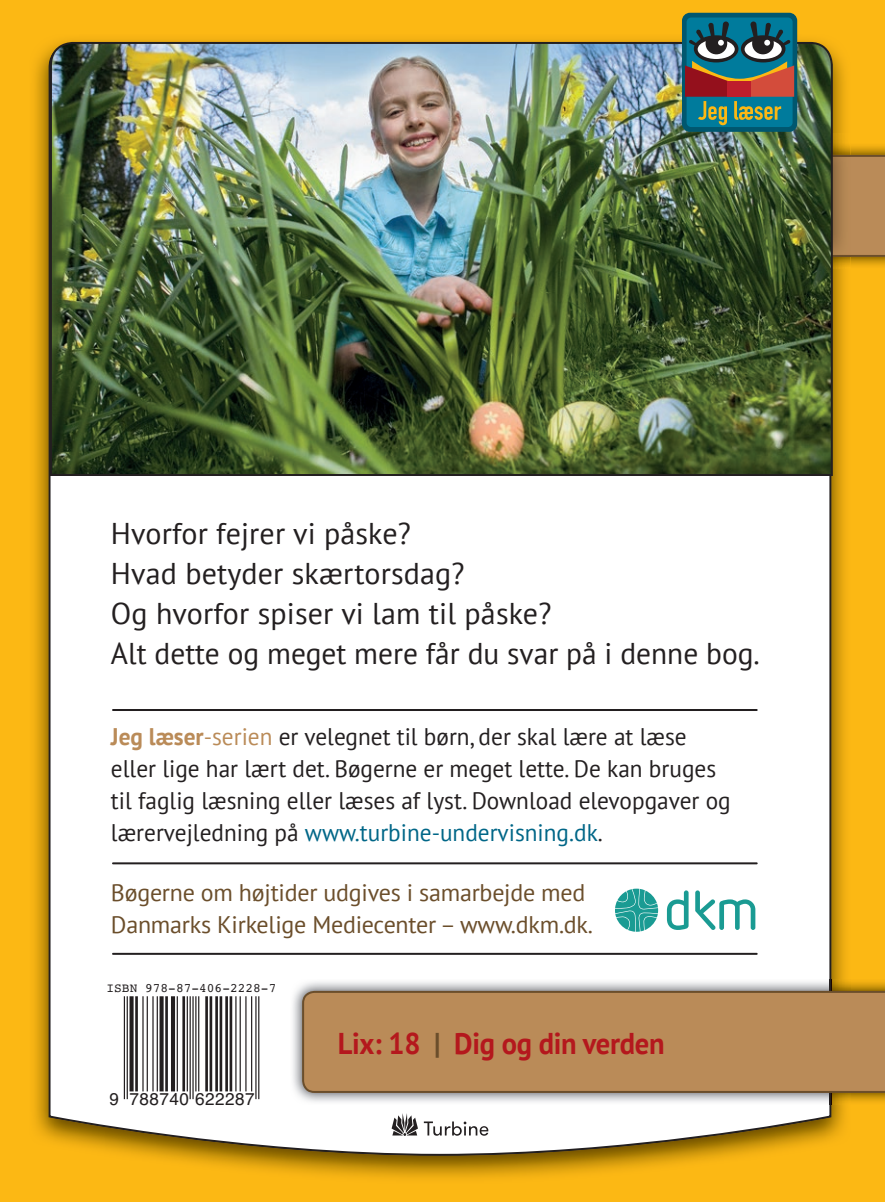
<style>
.page{position:relative;width:885px;height:1202px;background:#fff}
.page>*{position:absolute;margin:0;border:0;box-sizing:border-box;transform-origin:0 0}
.t1{font:30px/40px "PT Sans";letter-spacing:.005em;color:#231f20}
.t2{font:700 30px "PT Sans";letter-spacing:-.01em;color:#b4181d;scale:.95 1}
.t3{font:24px/32px "PT Sans";color:#231f20}
.t4{font:24px/32px "PT Sans";letter-spacing:-.01em;color:#6b4e2b}
.t5{font:17.2px "Helvetica";letter-spacing:.025em;color:#231f20}
.t6{font:12.8px "Courier";color:#231f20}
.s1{font-weight:700;color:#ba8b58}
.s2{color:#ba8b58}
.s3{color:#006687}
.s4{color:#6b4e2b}
</style>
<div class="page">
<div style="left:0;top:0;width:884px;height:1202px;background:#fcb814"></div>
<img style="left:34px;top:34px;width:813px;height:1144px">
<div style="left:49px;top:44px;width:782px;height:1112px;background:#fff"></div>
<img style="left:831px;top:980px;width:53px;height:124px">
<img style="left:291px;top:980px;width:540px;height:124px">
<div style="left:302px;top:991px;width:582px;height:102px;background:#ba8b58"></div>
<img style="left:850px;top:146px;width:34px;height:120px">
<svg style="left:832px;top:267px;width:15px;height:1px"></svg>
<img style="left:832px;top:133px;width:18px;height:134px">
<svg style="left:832px;top:152px;width:52px;height:105px;background:#ae8250"></svg>
<img style="left:50px;top:42px;width:782px;height:434px">
<hr style="left:124px;top:996px;width:1px;height:103px;background:#231f20">
<hr style="left:127px;top:996px;width:1px;height:103px;background:#231f20">
<div style="left:129px;top:996px;width:5px;height:95px;background:#231f20"></div>
<hr style="left:135px;top:996px;width:3px;height:95px;background:#231f20">
<hr style="left:142px;top:996px;width:2px;height:95px;background:#231f20">
<hr style="left:147px;top:996px;width:1px;height:95px;background:#231f20">
<hr style="left:152px;top:996px;width:2px;height:95px;background:#231f20">
<hr style="left:157px;top:996px;width:1px;height:95px;background:#231f20">
<div style="left:159px;top:996px;width:5px;height:95px;background:#231f20"></div>
<hr style="left:165px;top:996px;width:3px;height:95px;background:#231f20">
<hr style="left:171px;top:996px;width:4px;height:95px;background:#231f20">
<hr style="left:177px;top:996px;width:1px;height:95px;background:#231f20">
<hr style="left:182px;top:996px;width:3px;height:95px;background:#231f20">
<hr style="left:187px;top:996px;width:1px;height:95px;background:#231f20">
<hr style="left:189px;top:996px;width:2px;height:103px;background:#231f20">
<hr style="left:192px;top:996px;width:2px;height:103px;background:#231f20">
<hr style="left:195px;top:996px;width:1px;height:95px;background:#231f20">
<hr style="left:198px;top:996px;width:1px;height:95px;background:#231f20">
<hr style="left:205px;top:996px;width:3px;height:95px;background:#231f20">
<hr style="left:209px;top:996px;width:3px;height:95px;background:#231f20">
<hr style="left:215px;top:996px;width:3px;height:95px;background:#231f20">
<hr style="left:219px;top:996px;width:3px;height:95px;background:#231f20">
<hr style="left:225px;top:996px;width:3px;height:95px;background:#231f20">
<hr style="left:229px;top:996px;width:3px;height:95px;background:#231f20">
<hr style="left:235px;top:996px;width:1px;height:95px;background:#231f20">
<hr style="left:239px;top:996px;width:2px;height:95px;background:#231f20">
<hr style="left:245px;top:996px;width:1px;height:95px;background:#231f20">
<hr style="left:251px;top:996px;width:1px;height:95px;background:#231f20">
<hr style="left:255px;top:996px;width:1px;height:103px;background:#231f20">
<hr style="left:258px;top:996px;width:1px;height:103px;background:#231f20">
<svg style="left:264px;top:1093px;width:12px;height:13px"></svg>
<svg style="left:424px;top:1121px;width:64px;height:15px"></svg>
<svg style="left:391px;top:1113px;width:27px;height:23px"></svg>
<div style="left:682px;top:13px;width:115px;height:119px;background:#00576f;border-radius:8px"></div>
<div style="left:686px;top:18px;width:106px;height:109px;background:#007b9c;border-radius:5px"></div>
<svg style="left:685px;top:21px;width:109px;height:104px"></svg>
<hr style="left:112px;top:953px;width:645px;height:2px;background:#231f20">
<hr style="left:112px;top:709px;width:645px;height:2px;background:#231f20">
<hr style="left:112px;top:862px;width:645px;height:2px;background:#231f20">
<svg style="left:666px;top:890px;width:22px;height:40px"></svg>
<svg style="left:695px;top:890px;width:60px;height:40px;background:#b6dfdc"></svg>
<svg style="left:615px;top:889px;width:43px;height:43px;background:#5cb8b2"></svg>
<p class="t1" style="left:111px;top:513px;width:650px">Hvorfor fejrer vi påske?<br>Hvad betyder skærtorsdag?<br>Og hvorfor spiser vi lam til påske?<br>Alt dette og meget mere får du svar på i denne bog.</p>
<p class="t3" style="left:111px;top:720px;width:621px"><span class="s1">Jeg læser</span><span class="s2">-serien</span> er velegnet til børn, der skal lære at læse eller lige har lært det. Bøgerne er meget lette. De kan bruges til faglig læsning eller læses af lyst. Download elevopgaver og lærervejledning på <span class="s3">www.turbine-undervisning.dk</span>.</p>
<p class="t4" style="left:111px;top:876px;width:483px">Bøgerne om højtider udgives i samarbejde med<br>Danmarks Kirkelige Mediecenter – www.dkm.dk.</p>
<p class="t6" style="left:106px;top:978px;width:171px">ISBN 978-87-406-2228-7</p>
<p class="t5" style="left:109px;top:1085px;width:147px">9 788740 622287</p>
<p class="t2" style="left:338px;top:1024px;width:345px">Lix: 18 <span class="s4">|</span> Dig og din verden</p>
</div>
